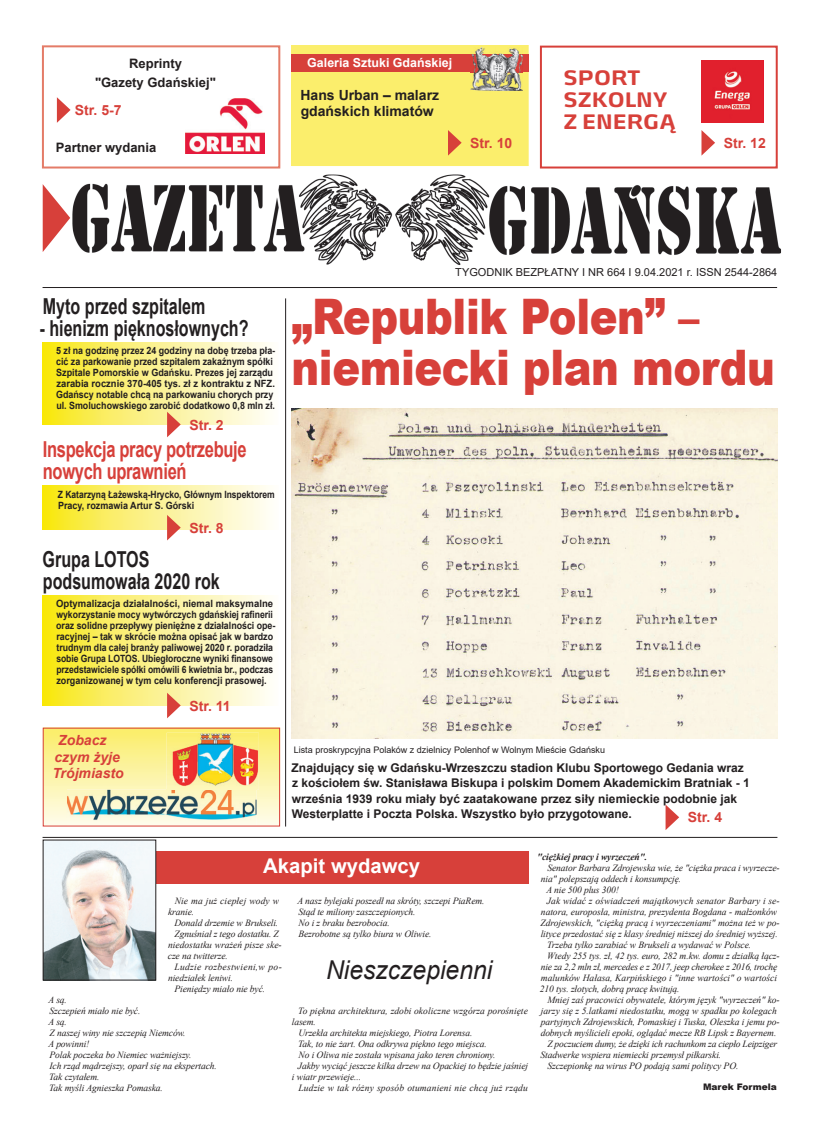
<style>
.page{position:relative;width:820px;height:1134px;background:#fff}
.page>*{position:absolute;margin:0;border:0;box-sizing:border-box;transform-origin:0 0}
.t1{font:900 49px/52px "Arial";letter-spacing:-.01em;color:#d7403a;scale:.85 1}
.t2{font:italic 26px "Arial";color:#231f20;scale:.95 1}
.t3{font:700 22px/22px "Arial";color:#231f20;scale:.73 1}
.t4{font:700 22px/22px "Arial";letter-spacing:-.02em;color:#d7403a;scale:.75 1}
.t5{font:700 21px/22px "Energa";color:#d7403a}
.t6{font:700 20.3px "Arial";color:#fff}
.t7{font:700 14px "Arial";color:#d7403a}
.t8{font:700 14px/16px "Arial";color:#231f20}
.t9{font:italic 700 14px/16.8px "Arial";color:#d7403a}
.t10{font:700 13px/19px "Arial";color:#231f20;text-align:center}
.t11{font:700 12.4px "Arial";color:#fff}
.t12{font:700 12px/15.5px "Arial";color:#231f20}
.t13{font:11px "Arial";color:#231f20}
.t14{font:700 10px/11px "Arial";color:#231f20;scale:.95 1}
.t15{font:700 10px/11px "Arial";color:#231f20;scale:.89 1}
.t16{font:700 10px/11px "Arial";color:#231f20;scale:.85 1}
.t17{font:italic 9.5px/11px "Times New Roman";letter-spacing:-.01em;color:#231f20}
.t18{font:italic 9.5px "Times New Roman";letter-spacing:.015em;color:#231f20}
.t19{font:italic 9.5px/11px "Times New Roman";letter-spacing:.01em;color:#231f20}
.t20{font:italic 700 9.5px "Times New Roman";letter-spacing:-.01em;color:#231f20}
.t21{font:italic 9.5px "Times New Roman";letter-spacing:.03em;color:#231f20}
.t22{font:9px "Arial";color:#231f20}
.t23{font:900 9px "Arial";color:#231f20}
</style>
<div class="page">
<div style="left:42px;top:45px;width:238px;height:124px;border:2px solid #e47c68"></div>
<svg style="left:57px;top:97px;width:13px;height:26px"></svg>
<img style="left:185px;top:98px;width:79px;height:56px">
<div style="left:539px;top:46px;width:238px;height:123px;border:2px solid #d7403a"></div>
<img style="left:701px;top:60px;width:62px;height:63px">
<svg style="left:701px;top:130px;width:13px;height:26px"></svg>
<svg style="left:43px;top:184px;width:27px;height:68px"></svg>
<hr style="left:43px;top:287px;width:733px;height:1px;background:#231f20">
<img style="left:72px;top:174px;width:708px;height:91px">
<div style="left:292px;top:46px;width:236px;height:120px;background:#fbee6c"></div>
<div style="left:291px;top:45px;width:237px;height:121px;border:1px solid #fbee6c"></div>
<div style="left:291px;top:55px;width:237px;height:17px;background:#d7403a"></div>
<svg style="left:448px;top:130px;width:13px;height:26px"></svg>
<img style="left:470px;top:47px;width:52px;height:43px">
<svg style="left:43px;top:727px;width:237px;height:97px;background:#fbf19b"></svg>
<img style="left:167px;top:733px;width:92px;height:57px">
<img style="left:67px;top:790px;width:189px;height:34px">
<img style="left:167px;top:790px;width:89px;height:1px">
<div style="left:43px;top:728px;width:237px;height:98px;border:1px solid #d7403a"></div>
<svg style="left:43px;top:342px;width:226px;height:82px;background:#fbf18b"></svg>
<svg style="left:43px;top:595px;width:226px;height:110px;background:#fbf18b"></svg>
<svg style="left:167px;top:412px;width:14px;height:25px"></svg>
<svg style="left:167px;top:693px;width:14px;height:25px"></svg>
<svg style="left:43px;top:485px;width:226px;height:44px;background:#fbf18b"></svg>
<svg style="left:167px;top:515px;width:14px;height:25px"></svg>
<div style="left:48px;top:851px;width:480px;height:32px;background:#d7403a"></div>
<hr style="left:43px;top:837px;width:734px;height:1px;background:#231f20">
<img style="left:45px;top:841px;width:109px;height:137px">
<div style="left:43px;top:839px;width:113px;height:141px;border:1px solid #231f20"></div>
<svg style="left:665px;top:804px;width:14px;height:26px"></svg>
<img style="left:291px;top:408px;width:486px;height:330px">
<hr style="left:285px;top:298px;width:1px;height:528px;background:#231f20">
<h3 class="t10" style="left:95px;top:54px;width:122px">Reprinty<br>"Gazety Gdańskiej"</h3>
<h3 class="t7" style="left:75px;top:100px;width:48px">Str. 5-7</h3>
<h3 class="t10" style="left:56px;top:138px;width:102px">Partner wydania</h3>
<h3 class="t11" style="left:307px;top:54px;width:146px">Galeria Sztuki Gdańskiej</h3>
<h3 class="t8" style="left:300px;top:88px;width:140px">Hans Urban – malarz gdańskich klimatów</h3>
<h3 class="t7" style="left:470px;top:133px;width:44px">Str. 10</h3>
<h3 class="t5" style="left:563px;top:65px;width:114px">SPORT<br>SZKOLNY<br>Z ENERGĄ</h3>
<h3 class="t7" style="left:723px;top:133px;width:44px">Str. 12</h3>
<h3 class="t3" style="left:43px;top:296px;width:224px">Myto przed szpitalem</h3>
<h3 class="t3" style="left:40px;top:318px;width:288px">- hienizm pięknosłownych?</h3>
<p class="t15" style="left:56px;top:345px;width:247px">5 zł na godzinę przez 24 godziny na dobę trzeba pła&shy;cić za parkowanie przed szpitalem zakaźnym spółki Szpitale Pomorskie w Gdańsku. Prezes jej zarządu zarabia rocznie 370-405 tys. zł z kontraktu z NFZ.<br>Gdańscy notable chcą na parkowaniu chorych przy ul. Smoluchowskiego zarobić dodatkowo 0,8 mln zł.</p>
<h3 class="t7" style="left:189px;top:415px;width:36px">Str. 2</h3>
<h3 class="t4" style="left:43px;top:439px;width:273px">Inspekcja pracy potrzebuje nowych uprawnień</h3>
<p class="t16" style="left:58px;top:489px;width:256px">Z Katarzyną Łażewską-Hrycko, Głównym Inspektorem<br>Pracy, rozmawia Artur S. Górski</p>
<h3 class="t7" style="left:189px;top:518px;width:36px">Str. 8</h3>
<h3 class="t3" style="left:43px;top:549px;width:244px">Grupa LOTOS podsumowała 2020 rok</h3>
<p class="t14" style="left:56px;top:598px;width:232px">Optymalizacja działalności, niemal maksymalne wykorzystanie mocy wytwórczych gdańskiej rafinerii oraz solidne przepływy pieniężne z działalności ope&shy;racyjnej – tak w skrócie można opisać jak w bardzo trudnym dla całej branży paliwowej 2020 r. poradziła sobie Grupa LOTOS. Ubiegłoroczne wyniki finansowe przedstawiciele spółki omówili 6 kwietnia br., podczas zorganizowanej w tym celu konferencji prasowej.</p>
<h3 class="t9" style="left:52px;top:732px;width:73px;text-indent:6px">Zobacz czym żyje<br>Trójmiasto</h3>
<h3 class="t7" style="left:189px;top:696px;width:43px">Str. 11</h3>
<p class="t13" style="left:455px;top:264px;width:323px">TYGODNIK BEZPŁATNY I NR 664 I 9.04.2021 r. ISSN 2544-2864</p>
<h1 class="t1" style="left:291px;top:288px;width:570px">„Republik Polen” – niemiecki plan mordu</h1>
<p class="t22" style="left:294px;top:743px;width:312px">Lista proskrypcyjna Polaków z dzielnicy Polenhof w Wolnym Mieście Gdańsku</p>
<p class="t12" style="left:291px;top:760px;width:459px">Znajdujący się w Gdańsku-Wrzeszczu stadion Klubu Sportowego Gedania wraz z kościołem św. Stanisława Biskupa i polskim Domem Akademickim Bratniak - 1 września 1939 roku miały być zaatakowane przez siły niemieckie podobnie jak Westerplatte i Poczta Polska. Wszystko było przygotowane.</p>
<h3 class="t7" style="left:687px;top:808px;width:36px">Str. 4</h3>
<h3 class="t6" style="left:263px;top:852px;width:158px">Akapit wydawcy</h3>
<p class="t19" style="left:168px;top:895px;width:112px;text-indent:7px">Nie ma już ciepłej wody w kranie.</p>
<p class="t17" style="left:174px;top:917px;width:105px">Donald drzemie w Brukseli.</p>
<p class="t17" style="left:174px;top:928px;width:106px">Zgnuśniał z tego dostatku. Z</p>
<p class="t17" style="left:168px;top:939px;width:115px">niedostatku wrażeń pisze ske-</p>
<p class="t17" style="left:168px;top:950px;width:61px">cze na twitterze.</p>
<p class="t21" style="left:174px;top:960px;width:109px">Ludzie rozbestwieni,w po-</p>
<p class="t17" style="left:168px;top:972px;width:66px">niedziałek leniwi.</p>
<p class="t17" style="left:174px;top:983px;width:92px">Pieniędzy miało nie być.</p>
<p class="t17" style="left:48px;top:994px;width:170px">A są.<br>Szczepień miało nie być.<br>A są.<br>Z naszej winy nie szczepią Niemców.<br>A powinni!<br>Polak poczeka bo Niemiec ważniejszy.<br>Ich rząd mądrzejszy, oparł się na ekspertach.<br>Tak czytałem.<br>Tak myśli Agnieszka Pomaska.</p>
<p class="t17" style="left:297px;top:895px;width:189px">A nasz bylejaki poszedł na skróty, szczepi PiaRem.<br>Stąd te miliony zaszczepionych.<br>No i z braku bezrobocia.<br>Bezrobotne są tylko biura w Oliwie.</p>
<h2 class="t2" style="left:326px;top:953px;width:176px">Nieszczepienni</h2>
<p class="t17" style="left:298px;top:1005px;width:231px">To piękna architektura, zdobi okoliczne wzgórza porośnięte</p>
<p class="t17" style="left:292px;top:1016px;width:26px">lasem.</p>
<p class="t17" style="left:298px;top:1027px;width:175px">Urzekła architekta miejskiego, Piotra Lorensa.</p>
<p class="t17" style="left:298px;top:1038px;width:190px">Tak, to nie żart. Ona odkrywa piękno tego miejsca.</p>
<p class="t17" style="left:298px;top:1049px;width:198px">No i Oliwa nie została wpisana jako teren chroniony.</p>
<p class="t17" style="left:298px;top:1060px;width:231px">Jakby wyciąć jeszcze kilka drzew na Opackiej to będzie jaśniej</p>
<p class="t17" style="left:292px;top:1071px;width:71px">i wiatr przewieje...</p>
<p class="t18" style="left:298px;top:1081px;width:231px">Ludzie w tak różny sposób otumanieni nie chcą już rządu</p>
<p class="t20" style="left:536px;top:850px;width:112px">"ciężkiej pracy i wyrzeczeń".</p>
<p class="t17" style="left:547px;top:862px;width:233px">Senator Barbara Zdrojewska wie, że "ciężka praca i wyrzecze-</p>
<p class="t17" style="left:540px;top:873px;width:142px">nia" polepszają oddech i konsumpcję.</p>
<p class="t17" style="left:546px;top:884px;width:74px">A nie 500 plus 300!</p>
<p class="t17" style="left:546px;top:895px;width:234px">Jak widać z oświadczeń majątkowych senator Barbary i se-</p>
<p class="t17" style="left:540px;top:906px;width:237px">natora, europosła, ministra, prezydenta Bogdana - małżonków</p>
<p class="t17" style="left:540px;top:917px;width:241px">Zdrojewskich, "ciężką pracą i wyrzeczeniami" można też w po-</p>
<p class="t17" style="left:540px;top:928px;width:238px">lityce przedostać się z klasy średniej niższej do średniej wyższej.</p>
<p class="t17" style="left:547px;top:939px;width:205px">Trzeba tylko zarabiać w Brukseli a wydawać w Polsce.</p>
<p class="t17" style="left:547px;top:950px;width:234px">Wtedy 255 tys. zł, 42 tys. euro, 282 m.kw. domu z działką łącz-</p>
<p class="t17" style="left:540px;top:961px;width:238px">nie za 2,2 mln zł, mercedes e z 2017, jeep cherokee z 2016, trochę</p>
<p class="t17" style="left:540px;top:972px;width:237px">malunków Hałasa, Karpińskiego i "inne wartości" o wartości</p>
<p class="t17" style="left:539px;top:983px;width:141px">210 tys. złotych, dobrą pracę kwitują.</p>
<p class="t17" style="left:547px;top:994px;width:234px">Mniej zaś pracowici obywatele, którym język "wyrzeczeń" ko-</p>
<p class="t17" style="left:540px;top:1005px;width:237px">jarzy się z 5.latkami niedostatku, mogą w spadku po kolegach</p>
<p class="t17" style="left:540px;top:1016px;width:240px">partyjnych Zdrojewskich, Pomaskiej i Tuska, Oleszka i jemu po-</p>
<p class="t17" style="left:540px;top:1027px;width:237px">dobnych myślicieli epoki, oglądać mecze RB Lipsk z Bayernem.</p>
<p class="t17" style="left:547px;top:1038px;width:231px">Z poczuciem dumy, że dzięki ich rachunkom za ciepło Leipziger</p>
<p class="t17" style="left:540px;top:1049px;width:182px">Stadwerke wspiera niemiecki przemysł piłkarski.</p>
<p class="t17" style="left:547px;top:1060px;width:192px">Szczepionkę na wirus PO podają sami politycy PO.</p>
<p class="t23" style="left:702px;top:1081px;width:75px">Marek Formela</p>
</div>
